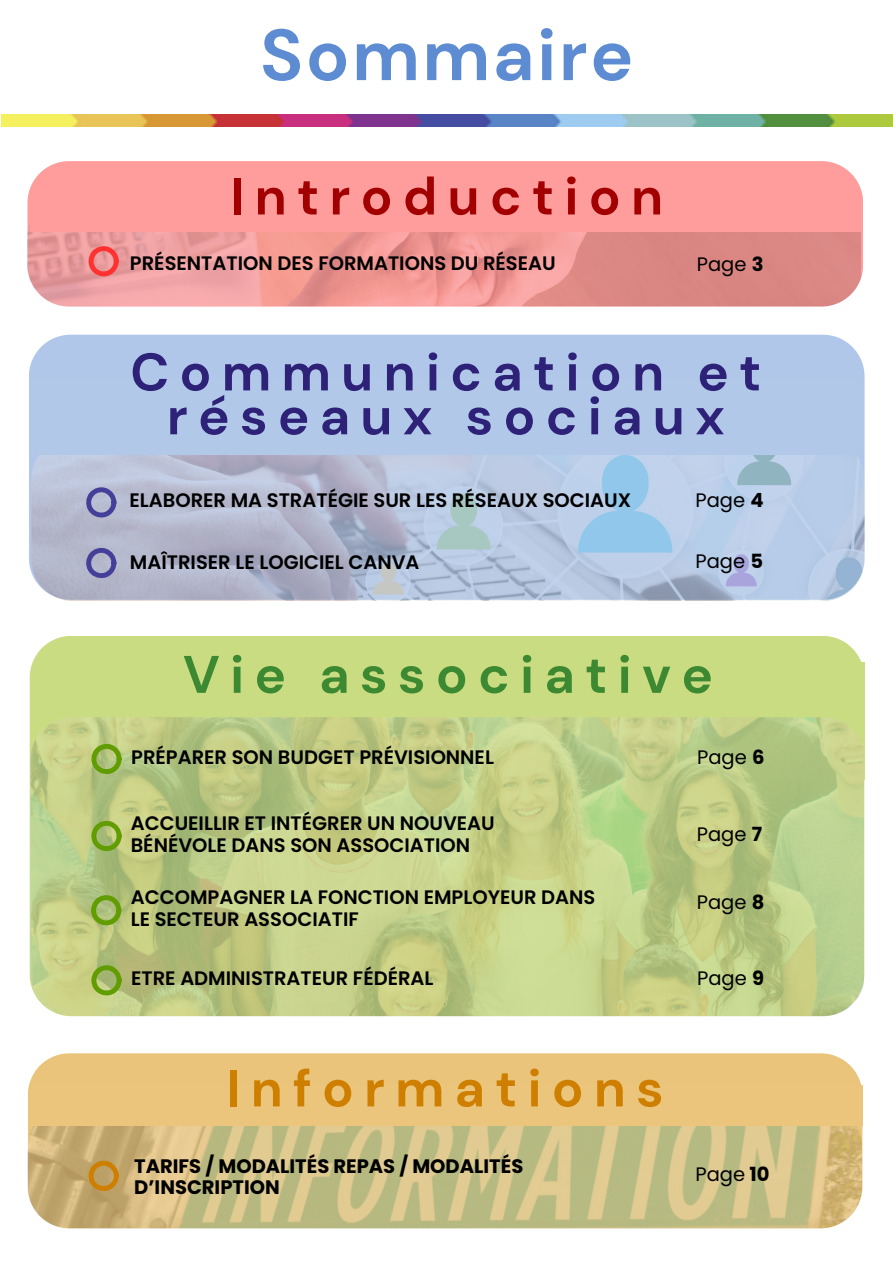
<style>
.page{position:relative;width:893px;height:1264px;background:#fff}
.page>*{position:absolute;margin:0;border:0;box-sizing:border-box;transform-origin:0 0}
.t1{font:700 72.15px "DM Sans";letter-spacing:.035em;color:#5d8cd2}
.t2{font:700 52.65px/43.8px "DM Sans";letter-spacing:.195em;color:#2d2178;text-align:center}
.t3{font:700 52.65px "DM Sans";letter-spacing:.195em;color:#3d8931}
.t4{font:700 52.65px "DM Sans";letter-spacing:.195em;color:#a20000}
.t5{font:700 52.5px "DM Sans";letter-spacing:.195em;color:#cf7f00}
.t6{font:600 19.5px/21.3px "Poppins";color:#000}
.t7{font:700 19.5px/21.3px "Poppins";color:#000}
.t8{font:19.5px "Poppins";color:#000}
.s1{font-weight:700}
</style>
<div class="page">
<img style="left:1px;top:114px;width:891px;height:13px">
<div style="left:29px;top:335px;width:835px;height:265px;background:#b1c7e9"></div>
<img style="left:31px;top:437px;width:833px;height:164px;border-radius:42px">
<svg style="left:85px;top:546px;width:31px;height:33px"></svg>
<div style="left:30px;top:636px;width:834px;height:351px;background:#c9dc82"></div>
<div style="left:33px;top:661px;width:831px;height:118px;background:#cadc82"></div>
<img style="left:31px;top:717px;width:832px;height:299px">
<svg style="left:28px;top:1053px;width:834px;height:175px;background:#eac782"></svg>
<img style="left:27px;top:1105px;width:834px;height:123px;border-radius:42px">
<div style="left:31px;top:1085px;width:831px;height:40px;background:#eac57b"></div>
<svg style="left:85px;top:486px;width:31px;height:32px"></svg>
<svg style="left:90px;top:819px;width:32px;height:33px"></svg>
<svg style="left:90px;top:742px;width:32px;height:33px"></svg>
<svg style="left:90px;top:893px;width:31px;height:33px"></svg>
<svg style="left:90px;top:963px;width:32px;height:33px"></svg>
<svg style="left:87px;top:1159px;width:32px;height:32px"></svg>
<div style="left:31px;top:378px;width:832px;height:76px;background:#b1c8e9"></div>
<div style="left:28px;top:161px;width:835px;height:120px;background:#ff9c9c"></div>
<img style="left:27px;top:197px;width:833px;height:109px">
<svg style="left:87px;top:245px;width:32px;height:32px"></svg>
<div style="left:30px;top:194px;width:831px;height:37px;background:#ff9c9c"></div>
<p class="t1" style="left:260px;top:9px;width:375px">Sommaire</p>
<p class="t4" style="left:230px;top:162px;width:434px">Introduction</p>
<p class="t6" style="left:130px;top:252px;width:427px">PRÉSENTATION DES FORMATIONS DU RÉSEAU</p>
<p class="t8" style="left:696px;top:250px;width:68px">Page <span class="s1">3</span></p>
<h2 class="t2" style="left:130px;top:350px;width:632px">Communication et réseaux sociaux</h2>
<p class="t6" style="left:129px;top:490px;width:503px">ELABORER MA STRATÉGIE SUR LES RÉSEAUX SOCIAUX</p>
<p class="t6" style="left:130px;top:551px;width:291px">MAÎTRISER LE LOGICIEL CANVA</p>
<p class="t8" style="left:695px;top:487px;width:70px">Page <span class="s1">4</span></p>
<p class="t8" style="left:695px;top:547px;width:69px">Page <span class="s1">5</span></p>
<p class="t3" style="left:183px;top:640px;width:531px">Vie associative</p>
<h2 class="t6" style="left:131px;top:746px;width:364px">PRÉPARER SON BUDGET PRÉVISIONNEL</h2>
<p class="t6" style="left:131px;top:812px;width:365px">ACCUEILLIR ET INTÉGRER UN NOUVEAU<br>BÉNÉVOLE DANS SON ASSOCIATION</p>
<p class="t6" style="left:131px;top:887px;width:466px">ACCOMPAGNER LA FONCTION EMPLOYEUR DANS<br>LE SECTEUR ASSOCIATIF</p>
<p class="t6" style="left:131px;top:967px;width:304px">ETRE ADMINISTRATEUR FÉDÉRAL</p>
<p class="t5" style="left:226px;top:1054px;width:438px">Informations</p>
<p class="t7" style="left:134px;top:1155px;width:390px">TARIFS / MODALITÉS REPAS / MODALITÉS<br>D’INSCRIPTION</p>
<p class="t8" style="left:697px;top:743px;width:69px">Page <span class="s1">6</span></p>
<h2 class="t8" style="left:696px;top:820px;width:67px">Page <span class="s1">7</span></h2>
<p class="t8" style="left:696px;top:888px;width:69px">Page <span class="s1">8</span></p>
<p class="t8" style="left:697px;top:964px;width:68px">Page <span class="s1">9</span></p>
<p class="t8" style="left:695px;top:1160px;width:75px">Page <span class="s1">10</span></p>
</div>
